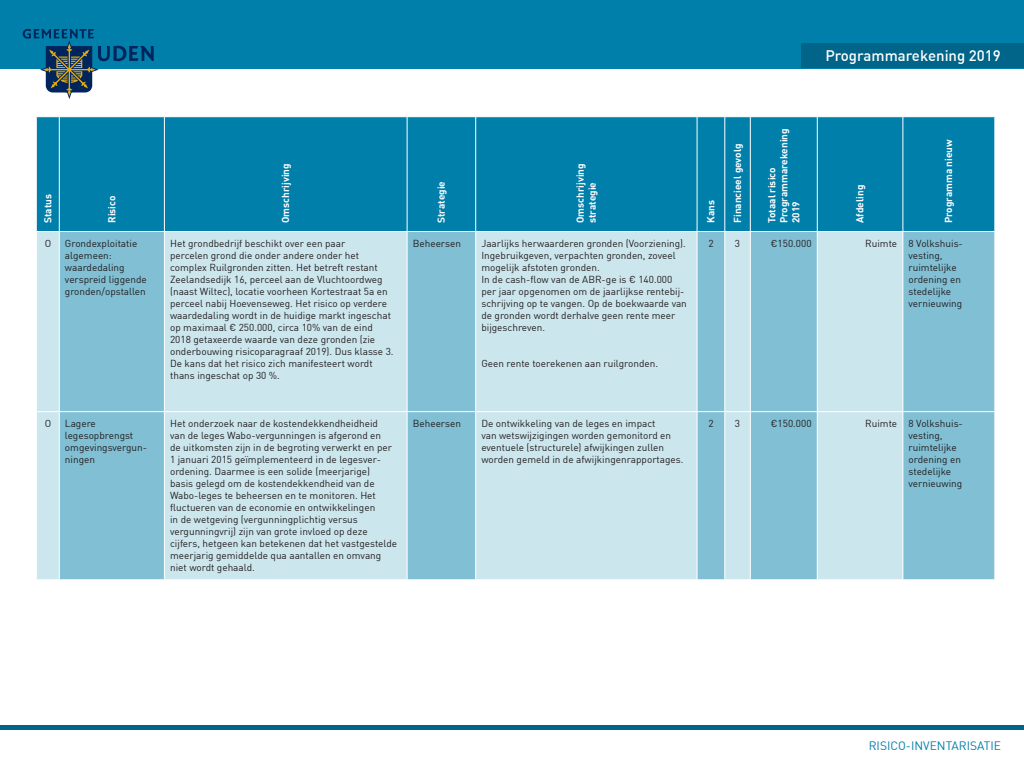
<style>
.page{position:relative;width:1024px;height:768px;background:#fff}
.page>*{position:absolute;margin:0;border:0;box-sizing:border-box;transform-origin:0 0}
.t1{font:500 15px "DIN";color:#fff}
.t2{font:12px "DIN";color:#007faa}
.Body{font:10px/12px "DIN";color:#231f20}
.Body-2{font:700 10px/12px "DIN";color:#fff}
</style>
<div class="page">
<hr style="left:0;top:726px;width:1024px;height:4px;background:#016589">
<div style="left:0;top:0;width:1024px;height:68px;background:#007faa"></div>
<div style="left:801px;top:43px;width:223px;height:25px;background:#016589"></div>
<svg style="left:23px;top:29px;width:131px;height:70px"></svg>
<div style="left:37px;top:117px;width:957px;height:114px;background:#007faa"></div>
<div style="left:37px;top:232px;width:22px;height:348px;background:#cce6ee"></div>
<svg style="left:60px;top:232px;width:934px;height:348px;background:#acd5e3"></svg>
<div style="left:818px;top:232px;width:85px;height:348px;background:#cce6ee"></div>
<hr style="left:164px;top:232px;width:1px;height:179px;background:#fff">
<hr style="left:407px;top:232px;width:1px;height:179px;background:#fff">
<hr style="left:475px;top:232px;width:1px;height:179px;background:#fff">
<hr style="left:697px;top:232px;width:1px;height:179px;background:#fff">
<hr style="left:725px;top:232px;width:1px;height:179px;background:#fff">
<hr style="left:750px;top:232px;width:1px;height:179px;background:#fff">
<hr style="left:164px;top:412px;width:1px;height:168px;background:#fff">
<hr style="left:407px;top:412px;width:1px;height:168px;background:#fff">
<hr style="left:475px;top:412px;width:1px;height:168px;background:#fff">
<hr style="left:697px;top:412px;width:1px;height:168px;background:#fff">
<hr style="left:725px;top:412px;width:1px;height:168px;background:#fff">
<hr style="left:750px;top:412px;width:1px;height:168px;background:#fff">
<hr style="left:59px;top:117px;width:1px;height:114px;background:#fff">
<hr style="left:164px;top:117px;width:1px;height:114px;background:#fff">
<hr style="left:407px;top:117px;width:1px;height:114px;background:#fff">
<hr style="left:475px;top:117px;width:1px;height:114px;background:#fff">
<hr style="left:697px;top:117px;width:1px;height:114px;background:#fff">
<hr style="left:725px;top:117px;width:1px;height:114px;background:#fff">
<hr style="left:750px;top:117px;width:1px;height:114px;background:#fff">
<hr style="left:817px;top:117px;width:1px;height:114px;background:#fff">
<hr style="left:903px;top:117px;width:1px;height:114px;background:#fff">
<svg style="left:37px;top:116px;width:22px;height:1px"></svg>
<svg style="left:697px;top:116px;width:53px;height:1px"></svg>
<svg style="left:37px;top:411px;width:22px;height:1px"></svg>
<hr style="left:59px;top:411px;width:105px;height:1px;background:#fff">
<hr style="left:164px;top:411px;width:243px;height:1px;background:#fff">
<hr style="left:407px;top:411px;width:69px;height:1px;background:#fff">
<hr style="left:476px;top:411px;width:221px;height:1px;background:#fff">
<svg style="left:697px;top:411px;width:53px;height:1px"></svg>
<hr style="left:750px;top:411px;width:67px;height:1px;background:#fff">
<hr style="left:903px;top:411px;width:91px;height:1px;background:#fff">
<hr style="left:817px;top:232px;width:1px;height:179px;background:#fff">
<hr style="left:903px;top:232px;width:1px;height:179px;background:#fff">
<hr style="left:817px;top:412px;width:1px;height:168px;background:#fff">
<hr style="left:903px;top:412px;width:1px;height:168px;background:#fff">
<hr style="left:817px;top:411px;width:86px;height:1px;background:#fff">
<h1 class="t1" style="left:825px;top:46px;width:177px">Programmarekening 2019</h1>
<p class="Body-2" style="left:42px;top:223px;width:30px;rotate:-90deg">Status</p>
<p class="Body-2" style="left:105px;top:223px;width:29px;rotate:-90deg">Risico</p>
<p class="Body-2" style="left:279px;top:223px;width:61px;rotate:-90deg">Omschrijving</p>
<p class="Body-2" style="left:435px;top:223px;width:43px;rotate:-90deg">Strategie</p>
<p class="Body-2" style="left:574px;top:223px;width:61px;rotate:-90deg">Omschrijving strategie</p>
<p class="Body" style="left:45px;top:237px;width:8px">O</p>
<p class="Body" style="left:65px;top:237px;width:83px">Grondexploitatie algemeen: waardedaling verspreid liggende gronden/opstallen</p>
<p class="Body" style="left:170px;top:237px;width:225px">Het grondbedrijf beschikt over een paar<br>percelen grond die onder andere onder het complex Ruilgronden zitten. Het betreft restant Zeelandsedijk 16, perceel aan de Vluchtoordweg (naast Wiltec), locatie voorheen Kortestraat 5a en perceel nabij Hoevenseweg. Het risico op verdere waardedaling wordt in de huidige markt ingeschat op maximaal € 250.000, circa 10% van de eind 2018 getaxeerde waarde van deze gronden (zie onderbouwing risicoparagraaf 2019). Dus klasse 3.<br>De kans dat het risico zich manifesteert wordt thans ingeschat op 30 %.</p>
<p class="Body" style="left:413px;top:237px;width:50px">Beheersen</p>
<p class="Body" style="left:481px;top:237px;width:207px">Jaarlijks herwaarderen gronden (Voorziening).<br>Ingebruikgeven, verpachten gronden, zoveel mogelijk afstoten gronden.<br>In de cash-flow van de ABR-ge is € 140.000 per jaar opgenomen om de jaarlijkse rentebij&shy;schrijving op te vangen. Op de boekwaarde van de gronden wordt derhalve geen rente meer bijgeschreven.</p>
<p class="Body" style="left:481px;top:357px;width:178px">Geen rente toerekenen aan ruilgronden.</p>
<p class="Body-2" style="left:704px;top:223px;width:24px;rotate:-90deg">Kans</p>
<p class="Body-2" style="left:731px;top:223px;width:81px;rotate:-90deg">Financieel gevolg</p>
<p class="Body-2" style="left:765px;top:223px;width:96px;rotate:-90deg">Totaal risico<br>Programmarekening<br>2019</p>
<p class="Body-2" style="left:854px;top:223px;width:40px;rotate:-90deg">Afdeling</p>
<p class="Body-2" style="left:942px;top:223px;width:85px;rotate:-90deg">Programma nieuw</p>
<p class="Body" style="left:708px;top:237px;width:7px">2</p>
<p class="Body" style="left:735px;top:237px;width:7px">3</p>
<p class="Body" style="left:771px;top:237px;width:42px">€150.000</p>
<p class="Body" style="left:865px;top:237px;width:34px">Ruimte</p>
<p class="Body" style="left:909px;top:237px;width:56px">8 Volkshuis&shy;vesting, ruimtelijke ordening en stedelijke vernieuwing</p>
<p class="Body" style="left:45px;top:417px;width:8px">O</p>
<p class="Body" style="left:65px;top:417px;width:84px">Lagere legesopbrengst omgevingsvergun&shy;ningen</p>
<p class="Body" style="left:170px;top:417px;width:229px">Het onderzoek naar de kostendekkendheidheid<br>van de leges Wabo-vergunningen is afgerond en<br>de uitkomsten zijn in de begroting verwerkt en per 1 januari 2015 geïmplementeerd in de legesver&shy;ordening. Daarmee is een solide (meerjarige)<br>basis gelegd om de kostendekkendheid van de Wabo-leges te beheersen en te monitoren. Het fluctueren van de economie en ontwikkelingen<br>in de wetgeving (vergunningplichtig versus vergunningvrij) zijn van grote invloed op deze cijfers, hetgeen kan betekenen dat het vastgestelde meerjarig gemiddelde qua aantallen en omvang niet wordt gehaald.</p>
<p class="Body" style="left:413px;top:417px;width:50px">Beheersen</p>
<p class="Body" style="left:481px;top:417px;width:204px">De ontwikkeling van de leges en impact<br>van wetswijzigingen worden gemonitord en eventuele (structurele) afwijkingen zullen worden gemeld in de afwijkingenrapportages.</p>
<p class="Body" style="left:708px;top:417px;width:7px">2</p>
<p class="Body" style="left:735px;top:417px;width:7px">3</p>
<p class="Body" style="left:771px;top:417px;width:42px">€150.000</p>
<p class="Body" style="left:865px;top:417px;width:34px">Ruimte</p>
<p class="Body" style="left:909px;top:417px;width:56px">8 Volkshuis&shy;vesting, ruimtelijke ordening en stedelijke vernieuwing</p>
<p class="t2" style="left:869px;top:739px;width:134px">RISICO-INVENTARISATIE</p>
</div>
